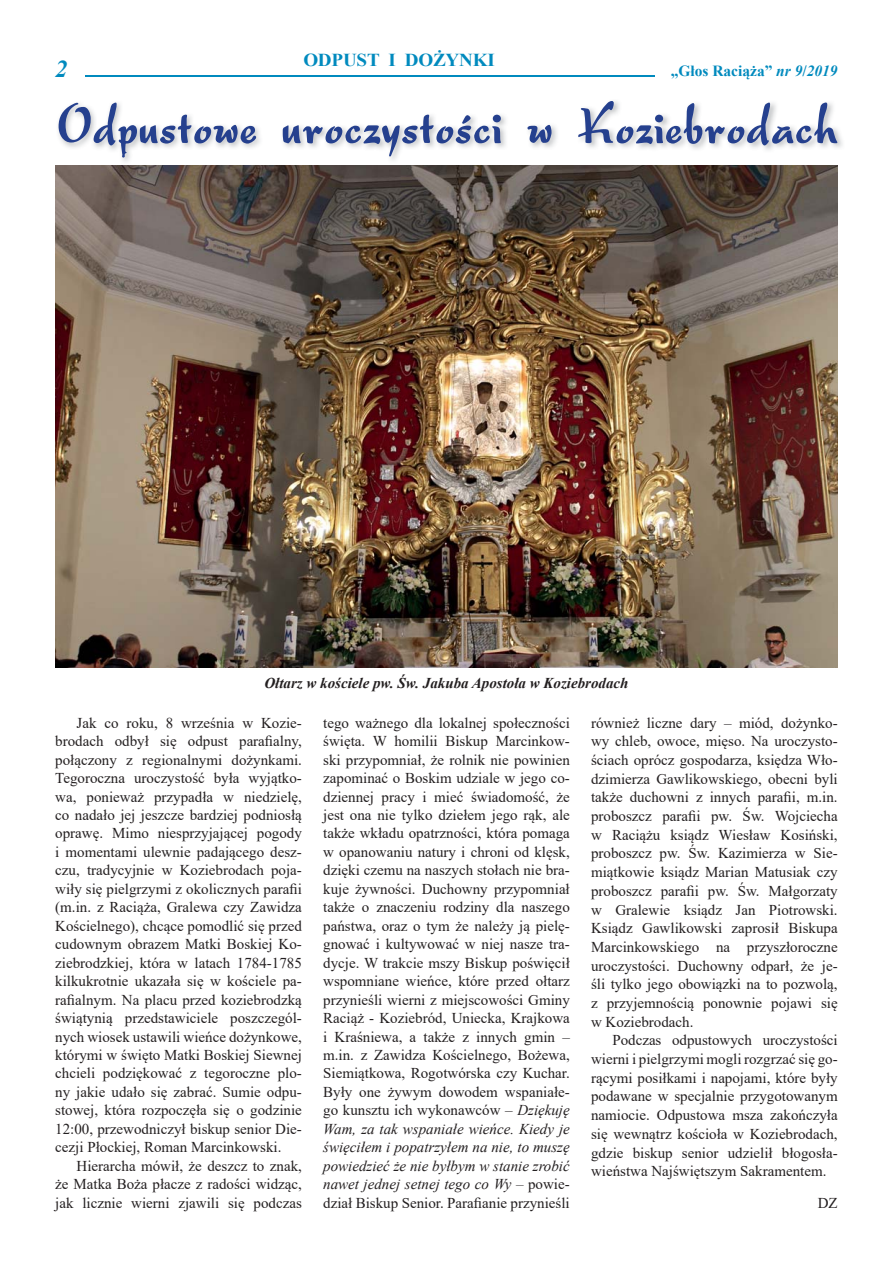
<style>
.page{position:relative;width:893px;height:1263px;background:#fff}
.page>*{position:absolute;margin:0;border:0;box-sizing:border-box;transform-origin:0 0}
.t1{font:54px "EFN Brawo";letter-spacing:.03em;color:#25408e}
.t2{font:italic 700 24.15px "Times New Roman";color:#008abe}
.t3{font:700 18.15px "Times New Roman";letter-spacing:-.01em;color:#008abe;scale:1.05 1}
.t4{font:700 15.45px "Times New Roman";color:#008abe}
.t5{font:15px/18.5px "Times New Roman";color:#231f20;text-align:justify}
.t6{font:italic 700 15px "Times New Roman";color:#231f20}
.s1{font-style:italic}
</style>
<div class="page">
<hr style="left:85px;top:75px;width:570px;height:2px;background:#008abe">
<img style="left:55px;top:166px;width:783px;height:502px">
<img style="left:58px;top:101px;width:785px;height:61px">
<p class="t3" style="left:303px;top:50px;width:184px">ODPUST I DOŻYNKI</p>
<h2 class="t2" style="left:55px;top:55px;width:14px">2</h2>
<p class="t4" style="left:671px;top:63px;width:168px">„Głos Raciąża” <span class="s1">nr 9</span>/<span class="s1">2019</span></p>
<h1 class="t1" style="left:58px;top:90px;width:781px">Odpustowe uroczystości w Koziebrodach</h1>
<p class="t6" style="left:264px;top:674px;width:366px">Ołtarz w kościele pw. Św. Jakuba Apostoła w Koziebrodach</p>
<p class="t5" style="left:55px;top:713px;width:248px;text-indent:21px">Jak co roku, 8 września w Kozie&shy;brodach odbył się odpust parafialny, połączony z regionalnymi dożynkami.<br>Tegoroczna uroczystość była wyjątko&shy;wa, ponieważ przypadła w niedzielę, co nadało jej jeszcze bardziej podniosłą oprawę. Mimo niesprzyjającej pogody i momentami ulewnie padającego desz&shy;czu, tradycyjnie w Koziebrodach poja&shy;wiły się pielgrzymi z okolicznych parafii (m.in. z Raciąża, Gralewa czy Zawidza Kościelnego), chcące pomodlić się przed cudownym obrazem Matki Boskiej Ko&shy;ziebrodzkiej, która w latach 1784-1785 kilkukrotnie ukazała się w kościele pa&shy;rafialnym. Na placu przed koziebrodzką świątynią przedstawiciele poszczegól&shy;nych wiosek ustawili wieńce dożynkowe, którymi w święto Matki Boskiej Siewnej chcieli podziękować z tegoroczne plo&shy;ny jakie udało się zabrać. Sumie odpu&shy;stowej, która rozpoczęła się o godzinie 12:00, przewodniczył biskup senior Die&shy;cezji Płockiej, Roman Marcinkowski.</p>
<p class="t5" style="left:55px;top:1156px;width:248px;text-indent:21px">Hierarcha mówił, że deszcz to znak, że Matka Boża płacze z radości widząc, jak licznie wierni zjawili się podczas</p>
<p class="t5" style="left:323px;top:713px;width:248px">tego ważnego dla lokalnej społeczności święta. W homilii Biskup Marcinkow&shy;ski przypomniał, że rolnik nie powinien zapominać o Boskim udziale w jego co&shy;dziennej pracy i mieć świadomość, że jest ona nie tylko dziełem jego rąk, ale także wkładu opatrzności, która pomaga w opanowaniu natury i chroni od klęsk, dzięki czemu na naszych stołach nie bra&shy;kuje żywności. Duchowny przypomniał także o znaczeniu rodziny dla naszego państwa, oraz o tym że należy ją pielę&shy;gnować i kultywować w niej nasze tra&shy;dycje. W trakcie mszy Biskup poświęcił wspomniane wieńce, które przed ołtarz przynieśli wierni z miejscowości Gminy Raciąż - Koziebród, Uniecka, Krajkowa i Kraśniewa, a także z innych gmin – m.in. z Zawidza Kościelnego, Bożewa, Siemiątkowa, Rogotwórska czy Kuchar.<br>Były one żywym dowodem wspaniałe&shy;go kunsztu ich wykonawców – <span class="s1">Dziękuję Wam, za tak wspaniałe wieńce. Kiedy je święciłem i popatrzyłem na nie, to muszę powiedzieć że nie byłbym w stanie zrobić nawet jednej setnej tego co Wy –</span> powie&shy;dział Biskup Senior. Parafianie przynieśli</p>
<p class="t5" style="left:591px;top:713px;width:248px">również liczne dary – miód, dożynko&shy;wy chleb, owoce, mięso. Na uroczysto&shy;ściach oprócz gospodarza, księdza Wło&shy;dzimierza Gawlikowskiego, obecni byli także duchowni z innych parafii, m.in. proboszcz parafii pw. Św. Wojciecha w Raciążu ksiądz Wiesław Kosiński, proboszcz pw. Św. Kazimierza w Sie&shy;miątkowie ksiądz Marian Matusiak czy proboszcz parafii pw. Św. Małgorzaty w Gralewie ksiądz Jan Piotrowski.<br>Ksiądz Gawlikowski zaprosił Biskupa Marcinkowskiego na przyszłoroczne uroczystości. Duchowny odparł, że je&shy;śli tylko jego obowiązki na to pozwolą, z przyjemnością ponownie pojawi się w Koziebrodach.</p>
<p class="t5" style="left:591px;top:1031px;width:248px;text-indent:21px">Podczas odpustowych uroczystości wierni i pielgrzymi mogli rozgrzać się go&shy;rącymi posiłkami i napojami, które były podawane w specjalnie przygotowanym namiocie. Odpustowa msza zakończyła się wewnątrz kościoła w Koziebrodach, gdzie biskup senior udzielił błogosła&shy;wieństwa Najświętszym Sakramentem.</p>
<p class="t5" style="left:818px;top:1193px;width:21px">DZ</p>
</div>
